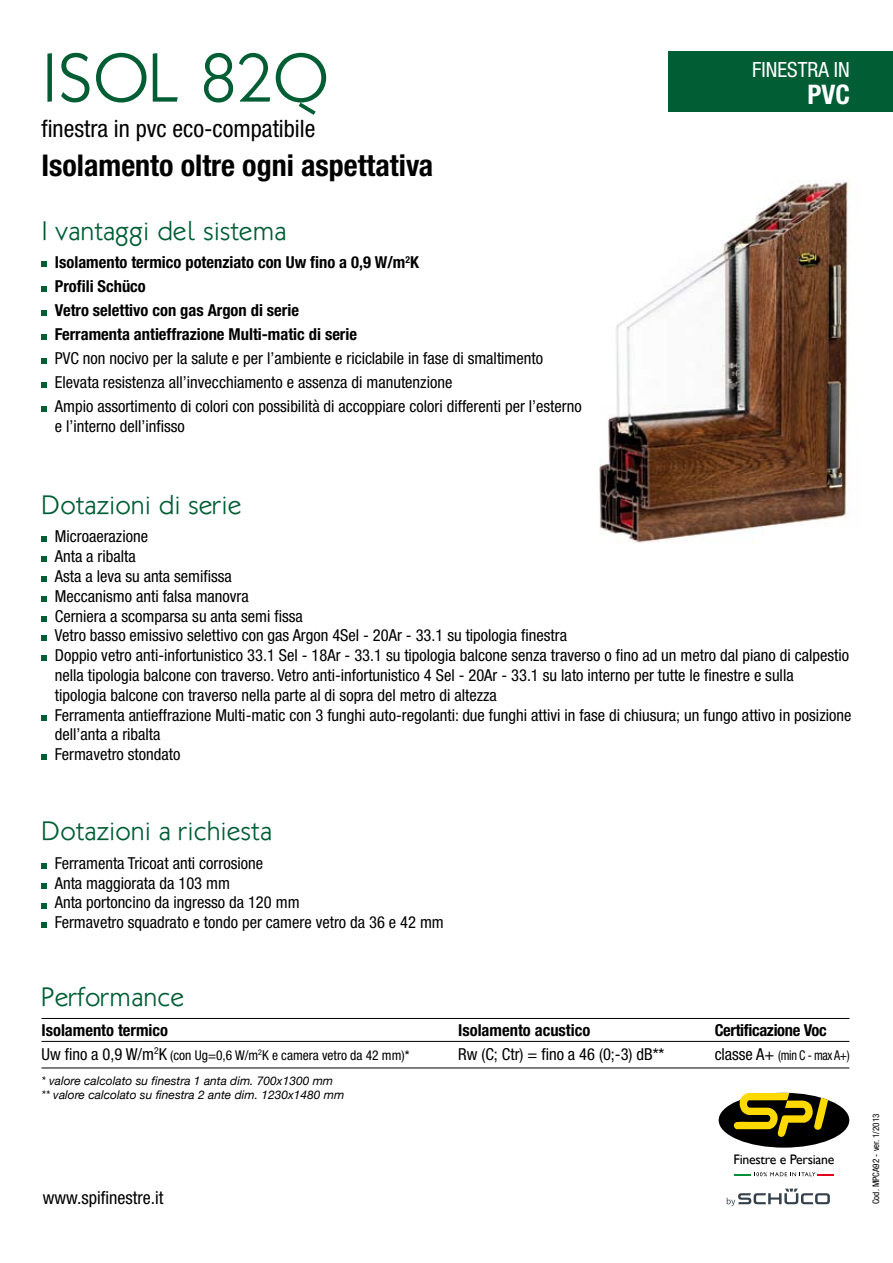
<style>
.page{position:relative;width:893px;height:1263px;background:#fff}
.page>*{position:absolute;margin:0;border:0;box-sizing:border-box;transform-origin:0 0}
.t1{font:300 69px "Klill";color:#005d34}
.t2{font:700 condensed 30px "Helvetica Neue";color:#000}
.t3{font:300 27px "Klill";color:#005d34}
.t4{font:700 condensed 27px "Helvetica Neue";color:#fff}
.t5{font:condensed 24px "Helvetica Neue";color:#000}
.t6{font:condensed 21px "Helvetica Neue";color:#fff}
.t7{font:condensed 18px "Helvetica Neue";color:#000}
.t8{font:condensed 16.5px/19.8px "Helvetica Neue";color:#000}
.t9{font:700 condensed 16.5px/24px "Helvetica Neue";color:#000}
.t10{font:700 condensed 16.5px "Helvetica Neue";letter-spacing:-.02em;color:#000}
.t11{font:13.8px "Gill Sans";letter-spacing:-.02em;color:#000}
.t12{font:condensed 13.5px "Helvetica Neue";color:#000}
.t13{font:condensed 13.5px "Helvetica Neue";color:#000;scale:.9 1}
.t14{font:italic 12px/14.4px "Helvetica Neue";color:#000}
.t15{font:condensed 9px "Helvetica Neue";color:#000}
.s1{font-size:16.5px}
</style>
<div class="page">
<img style="left:599px;top:180px;width:252px;height:363px">
<hr style="left:42px;top:1018px;width:807px;height:1px;background:#000">
<hr style="left:42px;top:1041px;width:807px;height:1px;background:#000">
<hr style="left:42px;top:1067px;width:807px;height:1px;background:#000">
<svg style="left:42px;top:261px;width:5px;height:6px"></svg>
<svg style="left:42px;top:536px;width:5px;height:6px"></svg>
<svg style="left:42px;top:556px;width:5px;height:6px"></svg>
<svg style="left:42px;top:576px;width:5px;height:6px"></svg>
<svg style="left:42px;top:596px;width:5px;height:6px"></svg>
<svg style="left:42px;top:616px;width:5px;height:5px"></svg>
<svg style="left:42px;top:635px;width:5px;height:6px"></svg>
<svg style="left:42px;top:655px;width:5px;height:6px"></svg>
<svg style="left:42px;top:715px;width:5px;height:6px"></svg>
<svg style="left:42px;top:754px;width:5px;height:6px"></svg>
<svg style="left:42px;top:863px;width:5px;height:6px"></svg>
<svg style="left:42px;top:883px;width:5px;height:6px"></svg>
<svg style="left:42px;top:903px;width:5px;height:5px"></svg>
<svg style="left:42px;top:922px;width:5px;height:6px"></svg>
<div style="left:668px;top:52px;width:225px;height:60px;background:#005d34"></div>
<svg style="left:42px;top:286px;width:5px;height:6px"></svg>
<svg style="left:42px;top:310px;width:5px;height:6px"></svg>
<svg style="left:42px;top:334px;width:5px;height:6px"></svg>
<svg style="left:42px;top:358px;width:5px;height:6px"></svg>
<svg style="left:42px;top:382px;width:5px;height:6px"></svg>
<svg style="left:42px;top:406px;width:5px;height:6px"></svg>
<svg style="left:727px;top:1188px;width:103px;height:18px"></svg>
<div style="left:719px;top:1093px;width:130px;height:54px;background:#000;border-radius:50%"></div>
<svg style="left:733px;top:1093px;width:95px;height:44px"></svg>
<svg style="left:734px;top:1172px;width:100px;height:4px"></svg>
<h1 class="t1" style="left:42px;top:38px;width:289px">ISOL 82Q</h1>
<h3 class="t5" style="left:42px;top:114px;width:275px">finestra in pvc eco-compatibile</h3>
<h2 class="t2" style="left:42px;top:148px;width:393px">Isolamento oltre ogni aspettativa</h2>
<h3 class="t3" style="left:42px;top:215px;width:247px">I vantaggi del sistema</h3>
<p class="t9" style="left:55px;top:250px;width:366px">Isolamento termico potenziato con Uw fino a 0,9 W/m<sup>2</sup>K Profili Schüco<br>Vetro selettivo con gas Argon di serie<br>Ferramenta antieffrazione Multi-matic di serie</p>
<p class="t8" style="left:55px;top:346px;width:528px;line-height:24px">PVC non nocivo per la salute e per l’ambiente e riciclabile in fase di smaltimento<br>Elevata resistenza all’invecchiamento e assenza di manutenzione<br>Ampio assortimento di colori con possibilità di accoppiare colori differenti per l’esterno</p>
<p class="t8" style="left:55px;top:416px;width:132px">e l’interno dell’infisso</p>
<p class="t6" style="left:752px;top:57px;width:99px">FINESTRA IN</p>
<h3 class="t4" style="left:807px;top:78px;width:44px">PVC</h3>
<h3 class="t3" style="left:42px;top:489px;width:201px">Dotazioni di serie</h3>
<p class="t8" style="left:55px;top:526px;width:798px">Microaerazione<br>Anta a ribalta<br>Asta a leva su anta semifissa<br>Meccanismo anti falsa manovra<br>Cerniera a scomparsa su anta semi fissa<br>Vetro basso emissivo selettivo con gas Argon 4Sel - 20Ar - 33.1 su tipologia finestra<br>Doppio vetro anti-infortunistico 33.1 Sel - 18Ar - 33.1 su tipologia balcone senza traverso o fino ad un metro dal piano di calpestio nella tipologia balcone con traverso. Vetro anti-infortunistico 4 Sel - 20Ar - 33.1 su lato interno per tutte le finestre e sulla<br>tipologia balcone con traverso nella parte al di sopra del metro di altezza<br>Ferramenta antieffrazione Multi-matic con 3 funghi auto-regolanti: due funghi attivi in fase di chiusura; un fungo attivo in posizione dell’anta a ribalta<br>Fermavetro stondato</p>
<h3 class="t3" style="left:42px;top:815px;width:232px">Dotazioni a richiesta</h3>
<p class="t8" style="left:55px;top:853px;width:391px">Ferramenta Tricoat anti corrosione<br>Anta maggiorata da 103 mm<br>Anta portoncino da ingresso da 120 mm<br>Fermavetro squadrato e tondo per camere vetro da 36 e 42 mm</p>
<h3 class="t3" style="left:42px;top:981px;width:144px">Performance</h3>
<p class="t9" style="left:42px;top:1018px;width:128px">Isolamento termico</p>
<p class="t12" style="left:42px;top:1047px;width:369px"><span class="s1">Uw fino a 0,9 W/m</span><sup>2</sup><span class="s1">K</span> (con Ug=0,6 W/m<sup>2</sup>K e camera vetro da 42 mm)*</p>
<p class="t14" style="left:42px;top:1073px;width:304px">* valore calcolato su finestra 1 anta dim. 700x1300 mm ** valore calcolato su finestra 2 ante dim. 1230x1480 mm</p>
<p class="t9" style="left:458px;top:1018px;width:134px">Isolamento acustico</p>
<p class="t8" style="left:458px;top:1044px;width:208px">Rw (C; Ctr) = fino a 46 (0;-3) dB**</p>
<p class="t7" style="left:43px;top:1187px;width:122px">www.spifinestre.it</p>
<p class="t10" style="left:715px;top:1020px;width:114px">Certificazione Voc</p>
<p class="t13" style="left:715px;top:1047px;width:152px"><span class="s1">classe A+</span> (min C - max A+)</p>
<p class="t11" style="left:733px;top:1151px;width:102px">Finestre e Persiane</p>
<p class="t15" style="left:871px;top:1204px;width:92px;rotate:-90deg">Cod. MPCA92 - ver. 1/2013</p>
</div>
